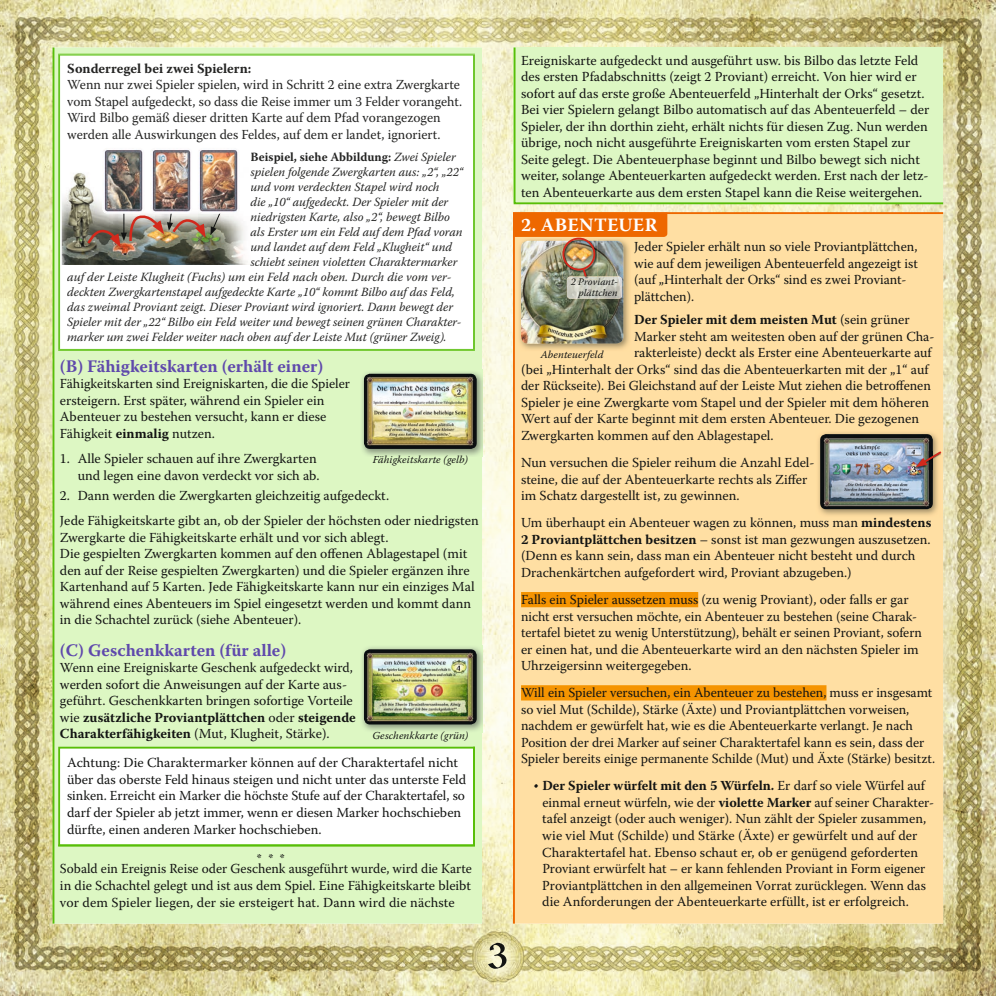
<style>
.page{position:relative;width:996px;height:996px;background:#fff}
.page>*{position:absolute;margin:0;border:0;box-sizing:border-box;transform-origin:0 0}
.t1{font:50px "Libra BT";color:#131413}
.t2{font:700 18.75px "Warnock Pro";letter-spacing:.015em;color:#fff}
.t3{font:700 17.5px "Warnock Pro";color:#5f49ac}
.t4{font:13.75px/16.5px "Warnock Pro";color:#131413}
.t5{font:13.75px/16.5px "Warnock Pro";color:#242423}
.t6{font:700 13.75px "Warnock Pro";color:#131413}
.t7{font:700 13.75px "Warnock Pro";color:#242423}
.t8{font:italic 12.5px "Warnock Pro";color:#242423}
.t9{font:700 12.5px "Warnock Pro";color:#242423}
.t10{font:italic 10.62px "Warnock Pro";letter-spacing:.01em;color:#131413}
.t11{font:italic 10px/10px "Warnock Pro";color:#131413;text-align:right}
.s1{font-weight:400;font-style:italic}
.s2{font-weight:700}
.s3{font-weight:400}
</style>
<div class="page">
<img style="left:0;top:0;width:995px;height:995px">
<div style="left:54px;top:48px;width:428px;height:875px;background:#ddf7c3"></div>
<div style="left:512px;top:211px;width:432px;height:714px;background:#ffdfa3"></div>
<hr style="left:53px;top:48px;width:1px;height:875px;background:#58be08">
<div style="left:512px;top:46px;width:432px;height:159px;background:#ddf7c3"></div>
<div style="left:513px;top:212px;width:154px;height:25px;background:#ee6800"></div>
<svg style="left:56px;top:744px;width:419px;height:102px"></svg>
<div style="left:58px;top:746px;width:417px;height:100px;border:2px solid #58be08"></div>
<img style="left:359px;top:369px;width:125px;height:87px">
<img style="left:364px;top:373px;width:112px;height:75px">
<img style="left:359px;top:645px;width:125px;height:87px">
<img style="left:364px;top:649px;width:112px;height:75px">
<img style="left:516px;top:236px;width:114px;height:115px">
<img style="left:521px;top:241px;width:102px;height:102px">
<img style="left:566px;top:276px;width:55px;height:23px">
<img style="left:815px;top:430px;width:125px;height:87px">
<img style="left:819px;top:434px;width:6px;height:71px">
<img style="left:562px;top:238px;width:35px;height:41px">
<img style="left:566px;top:276px;width:31px;height:3px">
<div style="left:562px;top:237px;width:33px;height:33px;border:2px solid #d2291c;border-radius:50%"></div>
<svg style="left:581px;top:267px;width:7px;height:11px"></svg>
<img style="left:913px;top:451px;width:2px;height:18px">
<svg style="left:915px;top:449px;width:28px;height:20px"></svg>
<div style="left:521px;top:591px;width:177px;height:16px;background:#f59401"></div>
<div style="left:521px;top:685px;width:305px;height:15px;background:#f59401"></div>
<svg style="left:58px;top:55px;width:416px;height:295px"></svg>
<p class="t7" style="left:67px;top:60px;width:186px">Sonderregel bei zwei Spielern:</p>
<p class="t5" style="left:67px;top:76px;width:396px">Wenn nur zwei Spieler spielen, wird in Schritt 2 eine extra Zwergkarte vom Stapel aufgedeckt, so dass die Reise immer um 3 Felder vorangeht.<br>Wird Bilbo gemäß dieser dritten Karte auf dem Pfad vorangezogen werden alle Auswirkungen des Feldes, auf dem er landet, ignoriert.</p>
<p class="t9" style="left:250px;top:149px;width:207px">Beispiel, siehe Abbildung: <span class="s1">Zwei Spieler</span></p>
<p class="t8" style="left:250px;top:164px;width:214px">spielen folgende Zwergkarten aus: „2“, „22“</p>
<p class="t8" style="left:250px;top:179px;width:190px">und vom verdeckten Stapel wird noch</p>
<p class="t8" style="left:250px;top:194px;width:199px">die „10“ aufgedeckt. Der Spieler mit der</p>
<p class="t8" style="left:250px;top:209px;width:201px">niedrigsten Karte, also „2“, bewegt Bilbo</p>
<p class="t8" style="left:250px;top:224px;width:213px">als Erster um ein Feld auf dem Pfad voran</p>
<p class="t8" style="left:250px;top:239px;width:203px">und landet auf dem Feld „Klugheit“ und</p>
<p class="t8" style="left:250px;top:254px;width:208px">schiebt seinen violetten Charaktermarker</p>
<p class="t8" style="left:67px;top:269px;width:386px">auf der Leiste Klugheit (Fuchs) um ein Feld nach oben. Durch die vom ver-</p>
<p class="t8" style="left:67px;top:284px;width:389px">deckten Zwergkartenstapel aufgedeckte Karte „10“ kommt Bilbo auf das Feld,</p>
<p class="t8" style="left:67px;top:299px;width:387px">das zweimal Proviant zeigt. Dieser Proviant wird ignoriert. Dann bewegt der</p>
<p class="t8" style="left:67px;top:314px;width:396px">Spieler mit der „22“ Bilbo ein Feld weiter und bewegt seinen grünen Charakter-</p>
<p class="t8" style="left:67px;top:329px;width:381px">marker um zwei Felder weiter nach oben auf der Leiste Mut (grüner Zweig).</p>
<p class="t3" style="left:60px;top:355px;width:265px">(B) Fähigkeitskarten (erhält einer)</p>
<p class="t4" style="left:60px;top:375px;width:291px">Fähigkeitskarten sind Ereigniskarten, die die Spieler ersteigern. Erst später, während ein Spieler ein Abenteuer zu bestehen versucht, kann er diese Fähigkeit <span class="s2">einmalig</span> nutzen.</p>
<p class="t4" style="left:60px;top:450px;width:261px;text-align:right">1. Alle Spieler schauen auf ihre Zwergkarten und legen eine davon verdeckt vor sich ab.</p>
<p class="t4" style="left:60px;top:482px;width:420px;line-height:25.4px">2. Dann werden die Zwergkarten gleichzeitig aufgedeckt.<br>Jede Fähigkeitskarte gibt an, ob der Spieler der höchsten oder niedrigsten</p>
<p class="t4" style="left:60px;top:528px;width:416px">Zwergkarte die Fähigkeitskarte erhält und vor sich ablegt.<br>Die gespielten Zwergkarten kommen auf den offenen Ablagestapel (mit den auf der Reise gespielten Zwergkarten) und die Spieler ergänzen ihre Kartenhand auf 5 Karten. Jede Fähigkeitskarte kann nur ein einziges Mal während eines Abenteuers im Spiel eingesetzt werden und kommt dann in die Schachtel zurück (siehe Abenteuer).</p>
<p class="t3" style="left:60px;top:639px;width:228px">(C) Geschenkkarten (für alle)</p>
<p class="t4" style="left:60px;top:659px;width:297px">Wenn eine Ereigniskarte Geschenk aufgedeckt wird, werden sofort die Anweisungen auf der Karte aus&shy;geführt. Geschenkkarten bringen sofortige Vorteile wie <span class="s2">zusätzliche Proviantplättchen</span> oder <span class="s2">steigende Charakterfähigkeiten</span> (Mut, Klugheit, Stärke).</p>
<p class="t4" style="left:67px;top:754px;width:400px">Achtung: Die Charaktermarker können auf der Charaktertafel nicht über das oberste Feld hinaus steigen und nicht unter das unterste Feld sinken. Erreicht ein Marker die höchste Stufe auf der Charaktertafel, so darf der Spieler ab jetzt immer, wenn er diesen Marker hochschieben dürfte, einen anderen Marker hochschieben.</p>
<p class="t4" style="left:60px;top:860px;width:413px;text-align:justify">Sobald ein Ereignis Reise oder Geschenk ausgeführt wurde, wird die Karte in die Schachtel gelegt und ist aus dem Spiel. Eine Fähigkeitskarte bleibt vor dem Spieler liegen, der sie ersteigert hat. Dann wird die nächste</p>
<p class="t10" style="left:373px;top:453px;width:96px">Fähigkeitskarte (gelb)</p>
<p class="t10" style="left:372px;top:728px;width:97px">Geschenkkarte (grün)</p>
<p class="t4" style="left:257px;top:849px;width:30px">* * *</p>
<h1 class="t1" style="left:487px;top:929px;width:24px">3</h1>
<p class="t4" style="left:521px;top:52px;width:410px">Ereigniskarte aufgedeckt und ausgeführt usw. bis Bilbo das letzte Feld des ersten Pfadabschnitts (zeigt 2 Proviant) erreicht. Von hier wird er sofort auf das erste große Abenteuerfeld „Hinterhalt der Orks“ gesetzt.<br>Bei vier Spielern gelangt Bilbo automatisch auf das Abenteuerfeld – der Spieler, der ihn dorthin zieht, erhält nichts für diesen Zug. Nun werden übrige, noch nicht ausgeführte Ereigniskarten vom ersten Stapel zur Seite gelegt. Die Abenteuerphase beginnt und Bilbo bewegt sich nicht weiter, solange Abenteuerkarten aufgedeckt werden. Erst nach der letz&shy;ten Abenteuerkarte aus dem ersten Stapel kann die Reise weitergehen.</p>
<h2 class="t2" style="left:521px;top:214px;width:138px">2. ABENTEUER</h2>
<p class="t4" style="left:633px;top:238px;width:285px">Jeder Spieler erhält nun so viele Proviantplättchen, wie auf dem jeweiligen Abenteuerfeld angezeigt ist (auf „Hinterhalt der Orks“ sind es zwei Proviant&shy;plättchen).</p>
<p class="t6" style="left:633px;top:311px;width:277px">Der Spieler mit dem meisten Mut <span class="s3">(sein grüner</span></p>
<p class="t4" style="left:633px;top:328px;width:302px">Marker steht am weitesten oben auf der grünen Cha-</p>
<p class="t4" style="left:633px;top:344px;width:299px">rakterleiste) deckt als Erster eine Abenteuerkarte auf</p>
<p class="t4" style="left:521px;top:361px;width:409px">(bei „Hinterhalt der Orks“ sind das die Abenteuerkarten mit der „1“ auf</p>
<p class="t4" style="left:521px;top:377px;width:411px">der Rückseite). Bei Gleichstand auf der Leiste Mut ziehen die betroffenen</p>
<p class="t4" style="left:521px;top:394px;width:409px">Spieler je eine Zwergkarte vom Stapel und der Spieler mit dem höheren</p>
<p class="t4" style="left:521px;top:410px;width:399px">Wert auf der Karte beginnt mit dem ersten Abenteuer. Die gezogenen</p>
<p class="t4" style="left:521px;top:427px;width:254px">Zwergkarten kommen auf den Ablagestapel.</p>
<p class="t4" style="left:521px;top:454px;width:295px">Nun versuchen die Spieler reihum die Anzahl Edel&shy;steine, die auf der Abenteuerkarte rechts als Ziffer im Schatz dargestellt ist, zu gewinnen.</p>
<p class="t4" style="left:521px;top:514px;width:411px">Um überhaupt ein Abenteuer wagen zu können, muss man <span class="s2">mindestens 2 Proviantplättchen besitzen</span> – sonst ist man gezwungen auszusetzen. (Denn es kann sein, dass man ein Abenteuer nicht besteht und durch Drachenkärtchen aufgefordert wird, Proviant abzugeben.)</p>
<p class="t4" style="left:521px;top:590px;width:402px">Falls ein Spieler aussetzen muss (zu wenig Proviant), oder falls er gar nicht erst versuchen möchte, ein Abenteuer zu bestehen (seine Charak&shy;tertafel bietet zu wenig Unterstützung), behält er seinen Proviant, sofern er einen hat, und die Abenteuerkarte wird an den nächsten Spieler im Uhrzeigersinn weitergegeben.</p>
<p class="t4" style="left:521px;top:684px;width:415px">Will ein Spieler versuchen, ein Abenteuer zu bestehen, muss er insgesamt so viel Mut (Schilde), Stärke (Äxte) und Proviantplättchen vorweisen, nachdem er gewürfelt hat, wie es die Abenteuerkarte verlangt. Je nach Position der drei Marker auf seiner Charaktertafel kann es sein, dass der Spieler bereits einige permanente Schilde (Mut) und Äxte (Stärke) besitzt.</p>
<p class="t4" style="left:542px;top:777px;width:393px;text-indent:-9px">• <span class="s2">Der Spieler würfelt mit den 5 Würfeln.</span> Er darf so viele Würfel auf einmal erneut würfeln, wie der <span class="s2">violette Marker</span> auf seiner Charakter&shy;tafel anzeigt (oder auch weniger). Nun zählt der Spieler zusammen, wie viel Mut (Schilde) und Stärke (Äxte) er gewürfelt und auf der Charaktertafel hat. Ebenso schaut er, ob er genügend geforderten Proviant erwürfelt hat – er kann fehlenden Proviant in Form eigener Proviantplättchen in den allgemeinen Vorrat zurücklegen. Wenn das die Anforderungen der Abenteuerkarte erfüllt, ist er erfolgreich.</p>
<p class="t11" style="left:570px;top:277px;width:49px">2 Proviant&shy;plättchen</p>
<p class="t10" style="left:540px;top:348px;width:64px">Abenteuerfeld</p>
</div>
